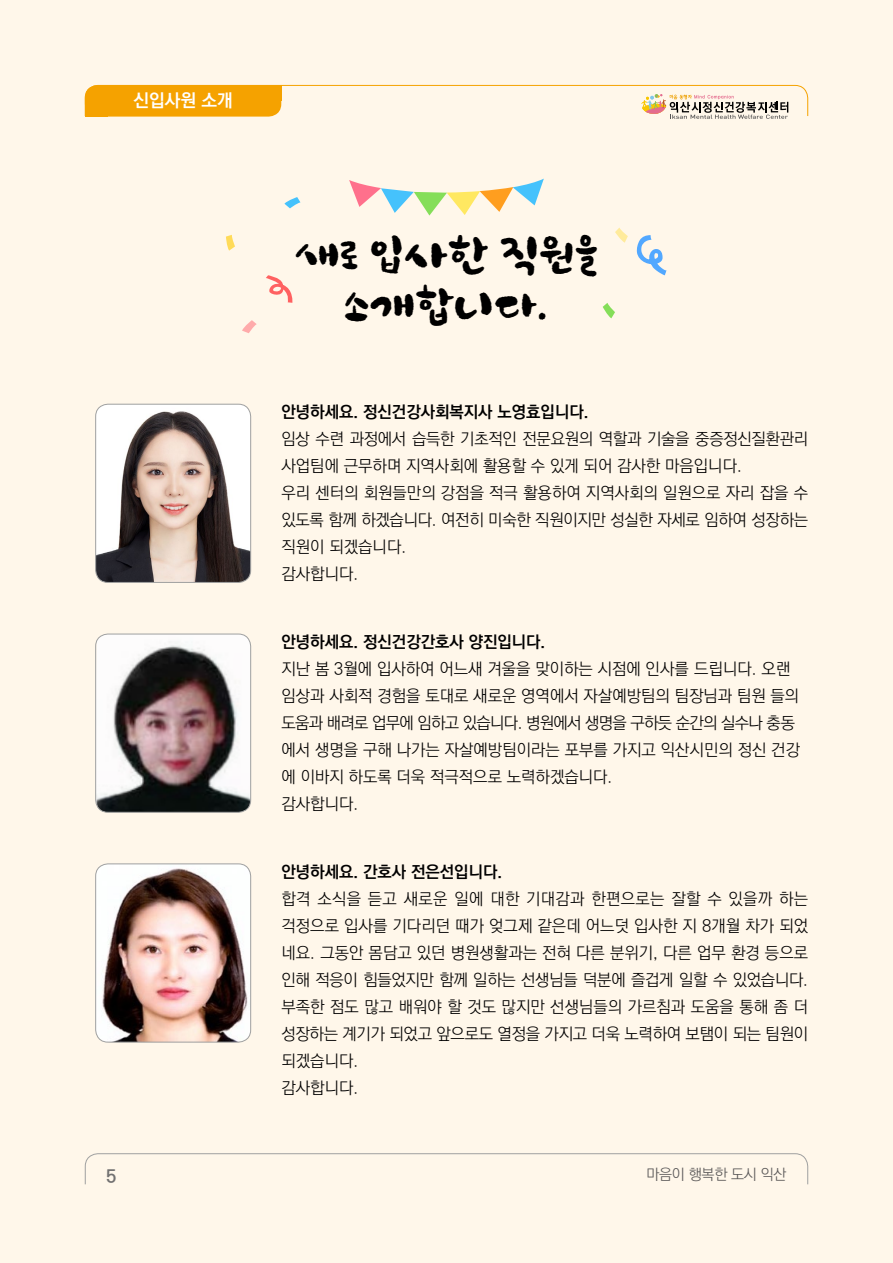
<style>
.page{position:relative;width:893px;height:1263px;background:#fff7ea}
.page>*{position:absolute;margin:0;border:0;box-sizing:border-box;transform-origin:0 0}
.t1{font:45px/51px "SD Winter Night";color:#000;text-align:center}
.t2{font:700 18px "Ko Pub World Dotum";color:#fff}
.t3{font:700 18px "Ko Pub World Dotum";color:#727171}
.t4{font:300 16.5px/27px "Ko Pub World Dotum";color:#000}
.t5{font:700 16.5px "Ko Pub World Dotum";color:#000}
.t6{font:300 15px "Ko Pub World Dotum";letter-spacing:-.02em;color:#595757}
</style>
<div class="page">
<svg style="left:85px;top:1153px;width:723px;height:32px"></svg>
<svg style="left:85px;top:85px;width:723px;height:34px"></svg>
<svg style="left:349px;top:179px;width:195px;height:37px"></svg>
<svg style="left:266px;top:275px;width:27px;height:28px"></svg>
<svg style="left:242px;top:320px;width:15px;height:13px"></svg>
<svg style="left:603px;top:303px;width:12px;height:15px"></svg>
<svg style="left:226px;top:235px;width:9px;height:16px"></svg>
<svg style="left:615px;top:228px;width:13px;height:15px"></svg>
<svg style="left:636px;top:235px;width:31px;height:40px"></svg>
<svg style="left:284px;top:197px;width:16px;height:11px"></svg>
<img style="left:97px;top:404px;width:154px;height:177px">
<div style="left:95px;top:404px;width:156px;height:179px;border:1px solid #9fa0a0;border-radius:12px"></div>
<img style="left:96px;top:634px;width:155px;height:178px">
<div style="left:95px;top:634px;width:156px;height:178px;border:1px solid #9fa0a0;border-radius:12px"></div>
<img style="left:96px;top:864px;width:155px;height:178px">
<div style="left:95px;top:864px;width:156px;height:178px;border:1px solid #9fa0a0;border-radius:12px"></div>
<p class="t2" style="left:133px;top:88px;width:101px">신입사원 소개</p>
<h1 class="t1" style="left:295px;top:229px;width:305px">새로 입사한 직원을 소개합니다.</h1>
<p class="t5" style="left:281px;top:400px;width:309px">안녕하세요. 정신건강사회복지사 노영효입니다.</p>
<p class="t4" style="left:281px;top:426px;width:528px">임상 수련 과정에서 습득한 기초적인 전문요원의 역할과 기술을 중증정신질환관리 사업팀에 근무하며 지역사회에 활용할 수 있게 되어 감사한 마음입니다.<br>우리 센터의 회원들만의 강점을 적극 활용하여 지역사회의 일원으로 자리 잡을 수 있도록 함께 하겠습니다. 여전히 미숙한 직원이지만 성실한 자세로 임하여 성장하는 직원이 되겠습니다.<br>감사합니다.</p>
<p class="t5" style="left:281px;top:630px;width:266px">안녕하세요. 정신건강간호사 양진입니다.</p>
<p class="t4" style="left:281px;top:656px;width:520px">지난 봄 3월에 입사하여 어느새 겨울을 맞이하는 시점에 인사를 드립니다. 오랜 임상과 사회적 경험을 토대로 새로운 영역에서 자살예방팀의 팀장님과 팀원 들의 도움과 배려로 업무에 임하고 있습니다. 병원에서 생명을 구하듯 순간의 실수나 충동 에서 생명을 구해 나가는 자살예방팀이라는 포부를 가지고 익산시민의 정신 건강 에 이바지 하도록 더욱 적극적으로 노력하겠습니다.<br>감사합니다.</p>
<p class="t5" style="left:281px;top:860px;width:222px">안녕하세요. 간호사 전은선입니다.</p>
<p class="t4" style="left:281px;top:886px;width:528px">합격 소식을 듣고 새로운 일에 대한 기대감과 한편으로는 잘할 수 있을까 하는 걱정으로 입사를 기다리던 때가 엊그제 같은데 어느덧 입사한 지 8개월 차가 되었 네요. 그동안 몸담고 있던 병원생활과는 전혀 다른 분위기, 다른 업무 환경 등으로 인해 적응이 힘들었지만 함께 일하는 선생님들 덕분에 즐겁게 일할 수 있었습니다. 부족한 점도 많고 배워야 할 것도 많지만 선생님들의 가르침과 도움을 통해 좀 더 성장하는 계기가 되었고 앞으로도 열정을 가지고 더욱 노력하여 보탬이 되는 팀원이 되겠습니다.<br>감사합니다.</p>
<p class="t3" style="left:106px;top:1163px;width:12px">5</p>
<p class="t6" style="left:646px;top:1164px;width:142px">마음이 행복한 도시 익산</p>
</div>
